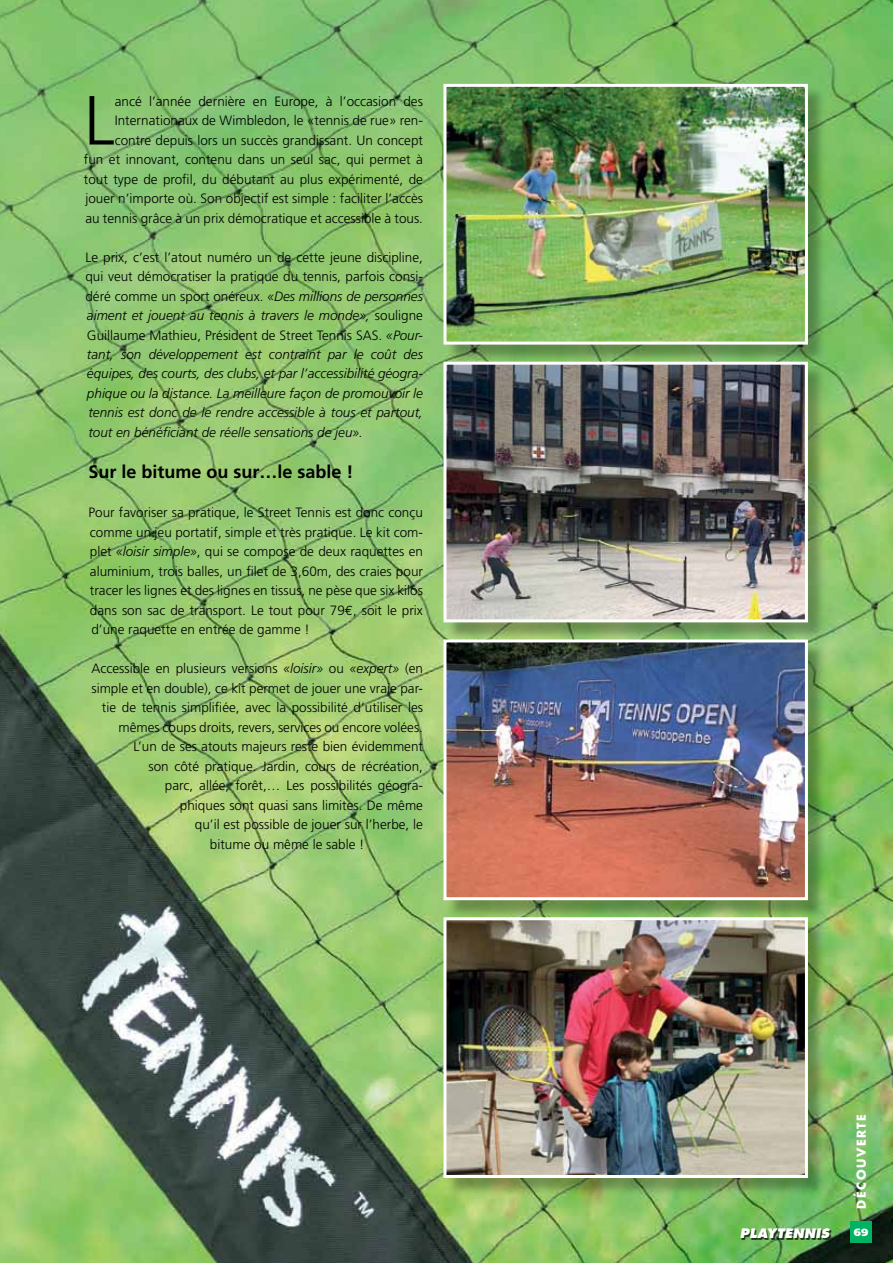
<style>
.page{position:relative;width:893px;height:1263px;background:#fff}
.page>*{position:absolute;margin:0;border:0;box-sizing:border-box;transform-origin:0 0}
.t1{font:300 69.3px "Frutiger";color:#000}
.t2{font:700 18px "Frutiger";color:#000}
.t3{font:300 13.5px/19.5px "Frutiger";color:#000;text-align:right}
.t4{font:italic 300 13.5px/19.5px "Frutiger";color:#000;text-align:justify}
.t5{font:italic 800 12.75px "Futura";letter-spacing:.02em;color:#fff}
.t6{font:700 12px "Futura";letter-spacing:.13em;color:#fff}
.t7{font:900 10.5px "Frutiger";color:#fff}
.s1{font-style:normal}
.s2{font-style:italic}
.s3{font-family:"Euro Mono";font-weight:400}
</style>
<div class="page">
<img style="left:0;top:0;width:893px;height:1263px">
<div style="left:741px;top:1229px;width:91px;height:11px;background:#000;opacity:.75"></div>
<div style="left:850px;top:1221px;width:22px;height:22px;background:#00b261"></div>
<div style="left:446px;top:86px;width:380px;height:277px;background:#000;opacity:.3"></div>
<img style="left:447px;top:88px;width:357px;height:253px">
<div style="left:443px;top:84px;width:365px;height:261px;border:3px solid #fff"></div>
<div style="left:446px;top:364px;width:380px;height:277px;background:#000;opacity:.3"></div>
<img style="left:447px;top:366px;width:357px;height:252px">
<div style="left:443px;top:362px;width:365px;height:260px;border:3px solid #fff"></div>
<div style="left:446px;top:642px;width:380px;height:277px;background:#000;opacity:.3"></div>
<img style="left:447px;top:643px;width:357px;height:253px">
<div style="left:443px;top:639px;width:365px;height:261px;border:3px solid #fff"></div>
<div style="left:446px;top:919px;width:380px;height:277px;background:#000;opacity:.3"></div>
<img style="left:447px;top:921px;width:357px;height:253px">
<div style="left:443px;top:917px;width:365px;height:261px;border:3px solid #fff"></div>
<p class="t3" style="left:84px;top:91px;width:341px">ancé l’année dernière en Europe, à l’occasion des Internationaux de Wimbledon, le «tennis de rue» ren&shy;contre depuis lors un succès grandissant. Un concept<br>fun et innovant, contenu dans un seul sac, qui permet à tout type de profil, du débutant au plus expérimenté, de jouer n’importe où. Son objectif est simple : faciliter l’accès au tennis grâce à un prix démocratique et accessible à tous.</p>
<p class="t4" style="left:85px;top:247px;width:339px"><span class="s1">Le prix, c’est l’atout numéro un de cette jeune discipline, qui veut démocratiser la pratique du tennis, parfois consi&shy;déré comme un sport onéreux.</span> «Des millions de personnes aiment et jouent au tennis à travers le monde», <span class="s1">souligne Guillaume Mathieu, Président de Street Tennis SAS.</span> «Pour&shy;tant, son développement est contraint par le coût des équipes, des courts, des clubs, et par l’accessibilité géogra&shy;phique ou la distance. La meilleure façon de promouvoir le tennis est donc de le rendre accessible à tous et partout, tout en bénéficiant de réelle sensations de jeu».</p>
<h2 class="t2" style="left:88px;top:461px;width:267px">Sur le bitume ou sur…le sable !</h2>
<p class="t3" style="left:88px;top:503px;width:336px;text-align:justify">Pour favoriser sa pratique, le Street Tennis est donc conçu comme un jeu portatif, simple et très pratique. Le kit com&shy;plet <span class="s2">«loisir simple»</span>, qui se compose de deux raquettes en aluminium, trois balles, un filet de 3,60m, des craies pour tracer les lignes et des lignes en tissus, ne pèse que six kilos dans son sac de transport. Le tout pour 79<span class="s3">€</span>, soit le prix d’une raquette en entrée de gamme !</p>
<p class="t3" style="left:91px;top:659px;width:333px">Accessible en plusieurs versions <span class="s2">«loisir»</span> ou <span class="s2">«expert»</span> (en</p>
<p class="t3" style="left:91px;top:678px;width:333px">simple et en double), ce kit permet de jouer une vraie par-</p>
<p class="t3" style="left:102px;top:698px;width:323px">tie de tennis simplifiée, avec la possibilité d’utiliser les</p>
<p class="t3" style="left:118px;top:717px;width:306px">mêmes coups droits, revers, services ou encore volées.</p>
<p class="t3" style="left:133px;top:737px;width:291px">L’un de ses atouts majeurs reste bien évidemment</p>
<p class="t3" style="left:148px;top:756px;width:276px">son côté pratique. Jardin, cours de récréation,</p>
<p class="t3" style="left:165px;top:776px;width:259px">parc, allée, forêt,… Les possibilités géogra-</p>
<p class="t3" style="left:180px;top:795px;width:245px">phiques sont quasi sans limites. De même</p>
<p class="t3" style="left:195px;top:815px;width:229px">qu’il est possible de jouer sur l’herbe, le</p>
<p class="t3" style="left:210px;top:834px;width:156px">bitume ou même le sable !</p>
<h1 class="t1" style="left:84px;top:81px;width:32px">L</h1>
<p class="t6" style="left:853px;top:1208px;width:96px;rotate:-90deg">découverte</p>
<p class="t5" style="left:740px;top:1225px;width:91px">PLAYTENNIS</p>
<p class="t7" style="left:854px;top:1226px;width:16px">69</p>
</div>
